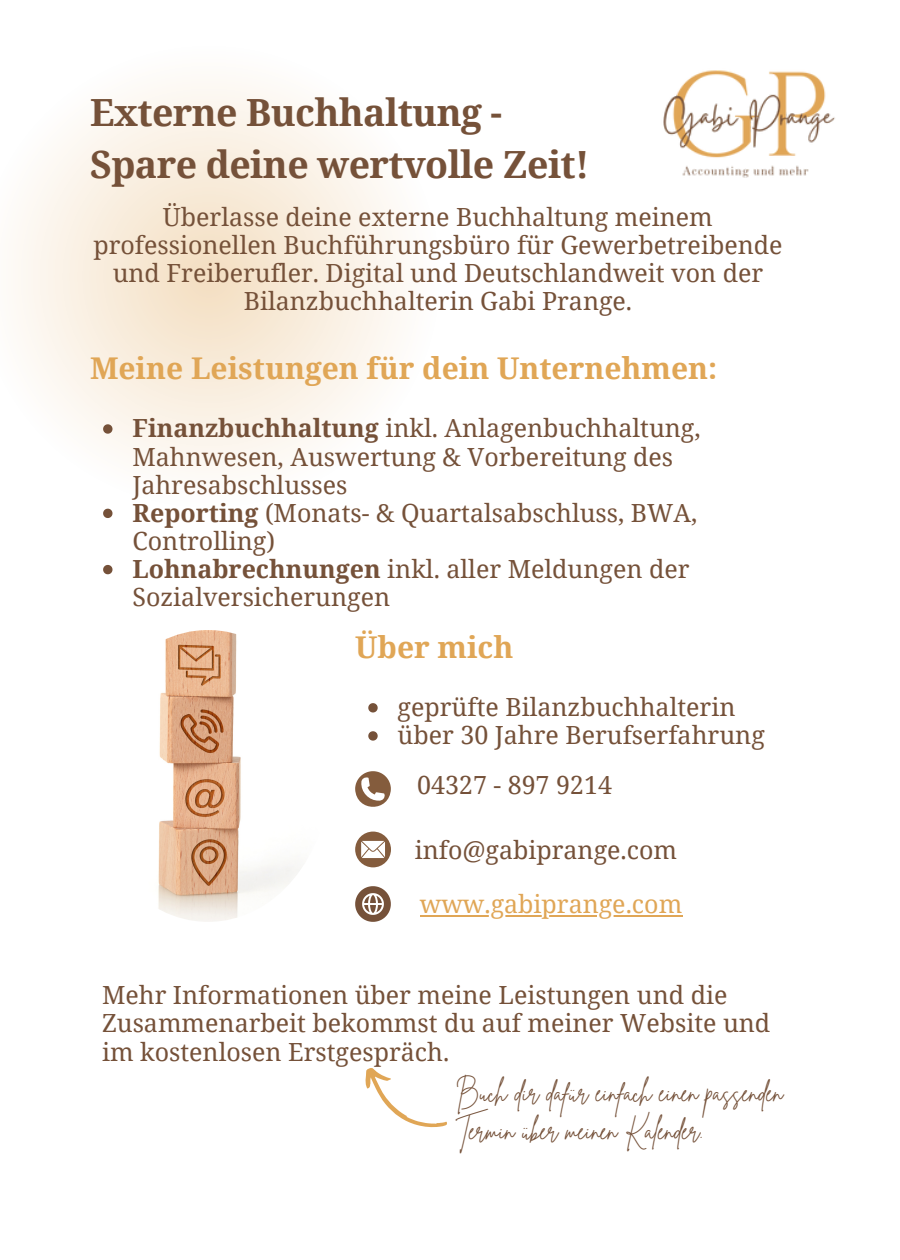
<style>
.page{position:relative;width:900px;height:1260px;background:#fff}
.page>*{position:absolute;margin:0;border:0;box-sizing:border-box;transform-origin:0 0}
.t1{font:700 37.5px/52.5px "Noto Serif";letter-spacing:-.015em;color:#755139}
.t2{font:700 30px "Noto Serif";color:#e0a656}
.t3{font:25px/28px "Noto Serif";color:#755139}
.t4{font:25px/37.5px "Brittany Signature";color:#755139}
.t5{font:25px "Noto Serif";color:#e0a656}
.s1{font-weight:700}
</style>
<div class="page">
<svg style="left:15px;top:83px;width:388px;height:432px"></svg>
<img style="left:663px;top:70px;width:172px;height:108px">
<svg style="left:355px;top:771px;width:36px;height:36px"></svg>
<svg style="left:355px;top:832px;width:36px;height:35px"></svg>
<img style="left:87px;top:630px;width:242px;height:292px;border-radius:50%">
<svg style="left:355px;top:886px;width:36px;height:36px"></svg>
<svg style="left:271px;top:652px;width:28px;height:28px"></svg>
<svg style="left:365px;top:1068px;width:82px;height:60px"></svg>
<svg style="left:103px;top:424px;width:9px;height:10px"></svg>
<svg style="left:103px;top:509px;width:9px;height:9px"></svg>
<svg style="left:103px;top:565px;width:9px;height:9px"></svg>
<svg style="left:368px;top:703px;width:10px;height:9px"></svg>
<svg style="left:368px;top:731px;width:10px;height:10px"></svg>
<hr style="left:420px;top:915px;width:262px;height:2px;background:#e0a656">
<h1 class="t1" style="left:90px;top:85px;width:501px">Externe Buchhaltung -<br>Spare deine wertvolle Zeit!</h1>
<p class="t3" style="left:93px;top:202px;width:691px;text-align:center">Überlasse deine externe Buchhaltung meinem professionellen Buchführungsbüro für Gewerbetreibende und Freiberufler. Digital und Deutschlandweit von der Bilanzbuchhalterin Gabi Prange.</p>
<h2 class="t2" style="left:90px;top:347px;width:629px">Meine Leistungen für dein Unternehmen:</h2>
<p class="t3" style="left:132px;top:414px;width:570px"><span class="s1">Finanzbuchhaltung</span> inkl. Anlagenbuchhaltung,<br>Mahnwesen, Auswertung &amp; Vorbereitung des<br>Jahresabschlusses</p>
<p class="t3" style="left:132px;top:498px;width:566px"><span class="s1">Reporting</span> (Monats- &amp; Quartalsabschluss, BWA,<br>Controlling)</p>
<p class="t3" style="left:132px;top:554px;width:559px"><span class="s1">Lohnabrechnungen</span> inkl. aller Meldungen der<br>Sozialversicherungen</p>
<p class="t2" style="left:355px;top:626px;width:160px">Über mich</p>
<p class="t3" style="left:398px;top:693px;width:339px">geprüfte Bilanzbuchhalterin</p>
<h2 class="t3" style="left:398px;top:721px;width:369px">über 30 Jahre Berufserfahrung</h2>
<p class="t3" style="left:417px;top:770px;width:196px">04327 - 897 9214</p>
<p class="t3" style="left:415px;top:835px;width:264px">info@gabiprange.com</p>
<p class="t5" style="left:420px;top:887px;width:264px">www.gabiprange.com</p>
<p class="t3" style="left:102px;top:981px;width:670px">Mehr Informationen über meine Leistungen und die<br>Zusammenarbeit bekommst du auf meiner Website und im kostenlosen Erstgespräch.</p>
<p class="t4" style="left:456px;top:1075px;width:329px">Buch dir dafür einfach einen passenden<br>Termin über meinen Kalender.</p>
</div>
